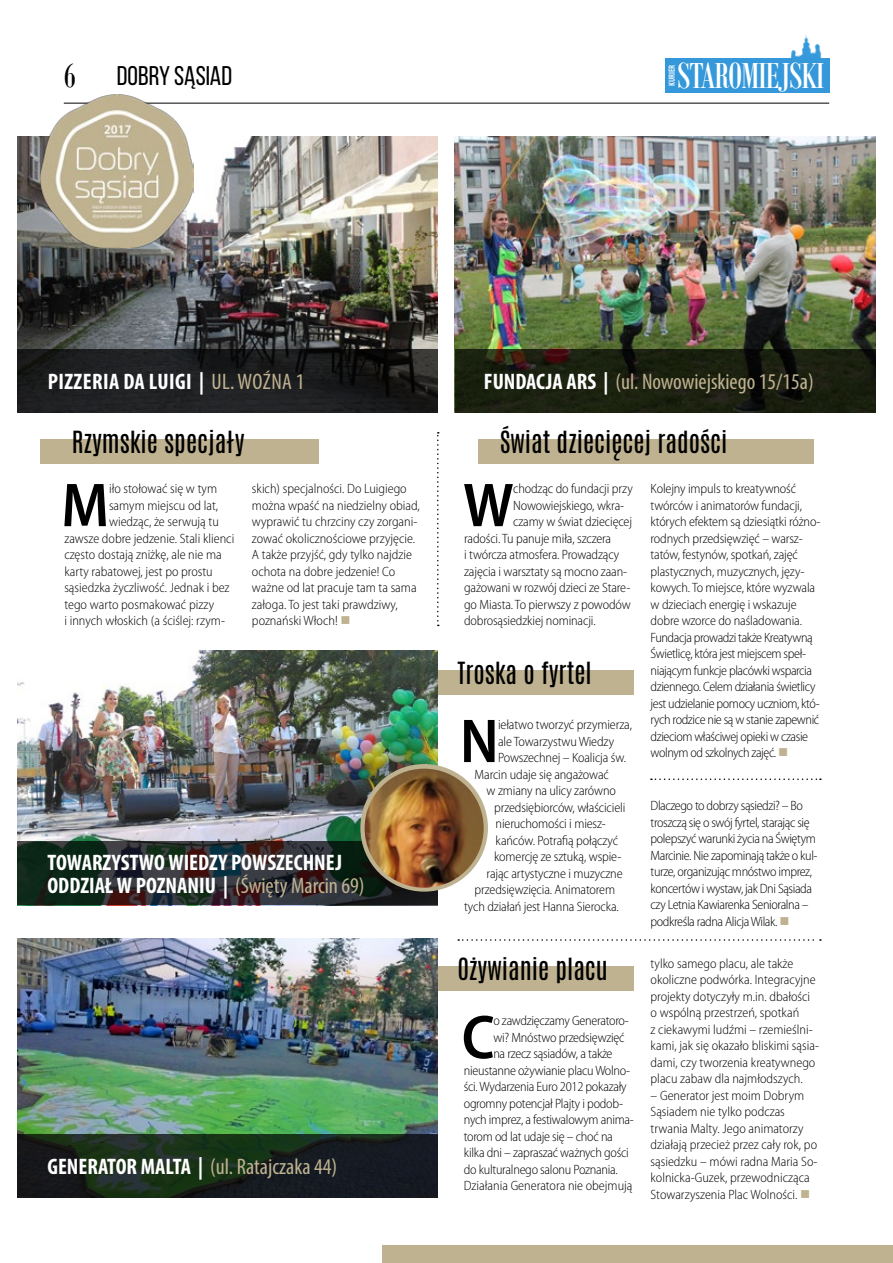
<style>
.page{position:relative;width:893px;height:1263px;background:#fff}
.page>*{position:absolute;margin:0;border:0;box-sizing:border-box;transform-origin:0 0}
.t1{font:600 semi-condensed 62.4px "Myriad Pro";color:#000}
.t2{font:39px "Bodoni MT Condensed";letter-spacing:-.025em;color:#fff}
.t3{font:27px "Bebas Neue";color:#000}
.t4{font:25.5px "Antonio";color:#000}
.t5{font:condensed 22.5px "Myriad Pro";color:#bfb290}
.t6{font:700 condensed 22.5px/22.5px "Myriad Pro";color:#fff}
.t7{font:700 condensed 22.5px "Myriad Pro";letter-spacing:.02em;color:#fff}
.t8{font:300 semi-condensed 13.5px/16.5px "Myriad Pro";letter-spacing:-.01em;color:#000}
.t9{font:300 semi-condensed 13.5px/16.5px "Myriad Pro";letter-spacing:-.03em;color:#000}
.t10{font:600 condensed 9px "Myriad Pro";letter-spacing:-.005em;color:#fff}
.s1{font-family:"Bodoni MT Condensed";font-size:36px}
.s2{font-weight:400;color:#bfb290}
.s3{font-weight:700;color:#fff}
.s4{color:#bfb290}
</style>
<div class="page">
<hr style="left:64px;top:103px;width:765px;height:1px;background:#000">
<div style="left:40px;top:439px;width:279px;height:24px;background:#bfb290"></div>
<div style="left:403px;top:966px;width:231px;height:25px;background:#bfb290"></div>
<div style="left:403px;top:670px;width:231px;height:24px;background:#bfb290"></div>
<div style="left:478px;top:439px;width:336px;height:24px;background:#bfb290"></div>
<img style="left:17px;top:136px;width:421px;height:277px">
<img style="left:17px;top:938px;width:421px;height:260px">
<img style="left:17px;top:651px;width:421px;height:190px">
<img style="left:455px;top:136px;width:420px;height:277px">
<svg style="left:17px;top:349px;width:421px;height:63px;background:#1c1d1d"></svg>
<svg style="left:17px;top:1134px;width:421px;height:63px;background:#17241d"></svg>
<svg style="left:17px;top:841px;width:421px;height:64px;background:#222927"></svg>
<svg style="left:455px;top:349px;width:420px;height:63px;background:#1a1e0f"></svg>
<img style="left:40px;top:94px;width:153px;height:153px">
<svg style="left:360px;top:764px;width:128px;height:128px;background:#b6a989"></svg>
<img style="left:365px;top:769px;width:119px;height:119px;border-radius:60px">
<div style="left:383px;top:1246px;width:510px;height:17px;background:#bfb290"></div>
<img style="left:791px;top:35px;width:32px;height:24px">
<div style="left:665px;top:59px;width:164px;height:34px;background:#3498db"></div>
<svg style="left:651px;top:778px;width:170px;height:2px"></svg>
<svg style="left:458px;top:939px;width:363px;height:2px"></svg>
<svg style="left:437px;top:432px;width:2px;height:194px"></svg>
<h3 class="t3" style="left:64px;top:61px;width:170px"><span class="s1">6</span> DOBRY SĄSIAD</h3>
<p class="t10" style="left:667px;top:86px;width:23px;rotate:-90deg">KURIER</p>
<h2 class="t2" style="left:677px;top:52px;width:149px">STAROMIEJSKI</h2>
<h3 class="t7" style="left:48px;top:367px;width:258px">PIZZERIA DA LUIGI | <span class="s2">UL. WOŹNA 1</span></h3>
<h3 class="t4" style="left:72px;top:423px;width:174px">Rzymskie specjały</h3>
<h3 class="t5" style="left:484px;top:368px;width:331px"><span class="s3">FUNDACJA ARS |</span> (ul. Nowowiejskiego 15/15a)</h3>
<h3 class="t4" style="left:500px;top:423px;width:229px">Świat dziecięcej radości</h3>
<h1 class="t1" style="left:61px;top:471px;width:49px">M</h1>
<p class="t8" style="left:109px;top:481px;width:110px">iło stołować się w tym</p>
<p class="t8" style="left:109px;top:497px;width:111px">samym miejscu od lat,</p>
<p class="t8" style="left:109px;top:514px;width:111px">wiedząc, że serwują tu</p>
<p class="t8" style="left:64px;top:530px;width:171px">zawsze dobre jedzenie. Stali klienci</p>
<p class="t8" style="left:64px;top:547px;width:159px">często dostają zniżkę, ale nie ma</p>
<p class="t8" style="left:64px;top:563px;width:150px">karty rabatowej, jest po prostu</p>
<p class="t8" style="left:64px;top:580px;width:167px">sąsiedzka życzliwość. Jednak i bez</p>
<p class="t8" style="left:64px;top:596px;width:151px">tego warto posmakować pizzy</p>
<p class="t8" style="left:64px;top:613px;width:162px">i innych włoskich (a ściślej: rzym-</p>
<p class="t8" style="left:252px;top:481px;width:169px">skich) specjalności. Do Luigiego można wpaść na niedzielny obiad, wyprawić tu chrzciny czy zorgani&shy;zować okolicznościowe przyjęcie.<br>A także przyjść, gdy tylko najdzie ochota na dobre jedzenie! Co ważne od lat pracuje tam ta sama załoga. To jest taki prawdziwy, poznański Włoch! <span class="s4">■</span></p>
<h1 class="t1" style="left:463px;top:471px;width:52px">W</h1>
<p class="t8" style="left:513px;top:481px;width:121px">chodząc do fundacji przy</p>
<p class="t8" style="left:513px;top:497px;width:113px">Nowowiejskiego, wkra-</p>
<p class="t8" style="left:513px;top:514px;width:121px">czamy w świat dziecięcej</p>
<p class="t8" style="left:464px;top:530px;width:149px">radości. Tu panuje miła, szczera</p>
<p class="t8" style="left:464px;top:547px;width:157px">i twórcza atmosfera. Prowadzący</p>
<p class="t8" style="left:464px;top:563px;width:165px">zajęcia i warsztaty są mocno zaan-</p>
<p class="t8" style="left:464px;top:580px;width:168px">gażowani w rozwój dzieci ze Stare-</p>
<p class="t8" style="left:464px;top:596px;width:168px">go Miasta. To pierwszy z powodów</p>
<p class="t8" style="left:464px;top:613px;width:133px">dobrosąsiedzkiej nominacji.</p>
<h3 class="t4" style="left:457px;top:654px;width:136px">Troska o fyrtel</h3>
<h3 class="t6" style="left:47px;top:851px;width:319px">TOWARZYSTWO WIEDZY POWSZECHNEJ<br>ODDZIAŁ W POZNANIU | <span class="s2">(Święty Marcin 69)</span></h3>
<h3 class="t5" style="left:47px;top:1152px;width:291px"><span class="s3">GENERATOR MALTA |</span> (ul. Ratajczaka 44)</h3>
<h1 class="t1" style="left:460px;top:707px;width:40px">N</h1>
<p class="t8" style="left:498px;top:717px;width:135px">iełatwo tworzyć przymierza,</p>
<p class="t8" style="left:498px;top:733px;width:118px">ale Towarzystwu Wiedzy</p>
<p class="t8" style="left:498px;top:750px;width:129px">Powszechnej – Koalicja św.</p>
<p class="t8" style="left:475px;top:766px;width:136px">Marcin udaje się angażować</p>
<p class="t8" style="left:487px;top:783px;width:131px">w zmiany na ulicy zarówno</p>
<p class="t8" style="left:494px;top:799px;width:133px">przedsiębiorców, właścicieli</p>
<p class="t8" style="left:496px;top:815px;width:112px">nieruchomości i miesz-</p>
<p class="t8" style="left:496px;top:832px;width:124px">kańców. Potrafią połączyć</p>
<p class="t8" style="left:494px;top:848px;width:129px">komercję ze sztuką, wspie-</p>
<p class="t8" style="left:487px;top:865px;width:137px">rając artystyczne i muzyczne</p>
<p class="t8" style="left:475px;top:881px;width:142px">przedsięwzięcia. Animatorem</p>
<p class="t8" style="left:464px;top:898px;width:156px">tych działań jest Hanna Sierocka.</p>
<h3 class="t4" style="left:457px;top:950px;width:152px">Ożywianie placu</h3>
<h1 class="t1" style="left:462px;top:1003px;width:34px">C</h1>
<p class="t8" style="left:493px;top:1013px;width:137px">o zawdzięczamy Generatoro-</p>
<p class="t8" style="left:493px;top:1029px;width:133px">wi? Mnóstwo przedsięwzięć</p>
<p class="t8" style="left:493px;top:1046px;width:121px">na rzecz sąsiadów, a także</p>
<p class="t8" style="left:464px;top:1062px;width:168px">nieustanne ożywianie placu Wolno-</p>
<p class="t8" style="left:464px;top:1079px;width:164px">ści. Wydarzenia Euro 2012 pokazały</p>
<p class="t8" style="left:464px;top:1095px;width:161px">ogromny potencjał Plajty i podob-</p>
<p class="t8" style="left:464px;top:1112px;width:172px">nych imprez, a festiwalowym anima-</p>
<p class="t8" style="left:464px;top:1128px;width:151px">torom od lat udaje się – choć na</p>
<p class="t8" style="left:464px;top:1145px;width:166px">kilka dni – zapraszać ważnych gości</p>
<p class="t8" style="left:464px;top:1161px;width:156px">do kulturalnego salonu Poznania.</p>
<p class="t8" style="left:464px;top:1178px;width:170px">Działania Generatora nie obejmują</p>
<p class="t8" style="left:651px;top:481px;width:171px">Kolejny impuls to kreatywność twórców i animatorów fundacji, których efektem są dziesiątki różno&shy;rodnych przedsięwzięć – warsz&shy;tatów, festynów, spotkań, zajęć plastycznych, muzycznych, języ&shy;kowych. To miejsce, które wyzwala w dzieciach energię i wskazuje dobre wzorce do naśladowania.<br>Fundacja prowadzi także Kreatywną Świetlicę, która jest miejscem speł&shy;niającym funkcje placówki wsparcia dziennego. Celem działania świetlicy jest udzielanie pomocy uczniom, któ&shy;rych rodzice nie są w stanie zapewnić dzieciom właściwej opieki w czasie wolnym od szkolnych zajęć. <span class="s4">■</span></p>
<p class="t9" style="left:651px;top:798px;width:168px">Dlaczego to dobrzy sąsiedzi? – Bo troszczą się o swój fyrtel, starając się polepszyć warunki życia na Świętym Marcinie. Nie zapominają także o kul&shy;turze, organizując mnóstwo imprez, koncertów i wystaw, jak Dni Sąsiada czy Letnia Kawiarenka Senioralna – podkreśla radna Alicja Wilak. <span class="s4">■</span></p>
<p class="t8" style="left:651px;top:955px;width:170px">tylko samego placu, ale także okoliczne podwórka. Integracyjne projekty dotyczyły m.in. dbałości o wspólną przestrzeń, spotkań<br>z ciekawymi ludźmi – rzemieślni&shy;kami, jak się okazało bliskimi sąsia&shy;dami, czy tworzenia kreatywnego placu zabaw dla najmłodszych.</p>
<p class="t8" style="left:651px;top:1087px;width:169px">– Generator jest moim Dobrym<br>Sąsiadem nie tylko podczas trwania Malty. Jego animatorzy działają przecież przez cały rok, po sąsiedzku – mówi radna Maria So&shy;kolnicka-Guzek, przewodnicząca<br>Stowarzyszenia Plac Wolności. <span class="s4">■</span></p>
</div>
